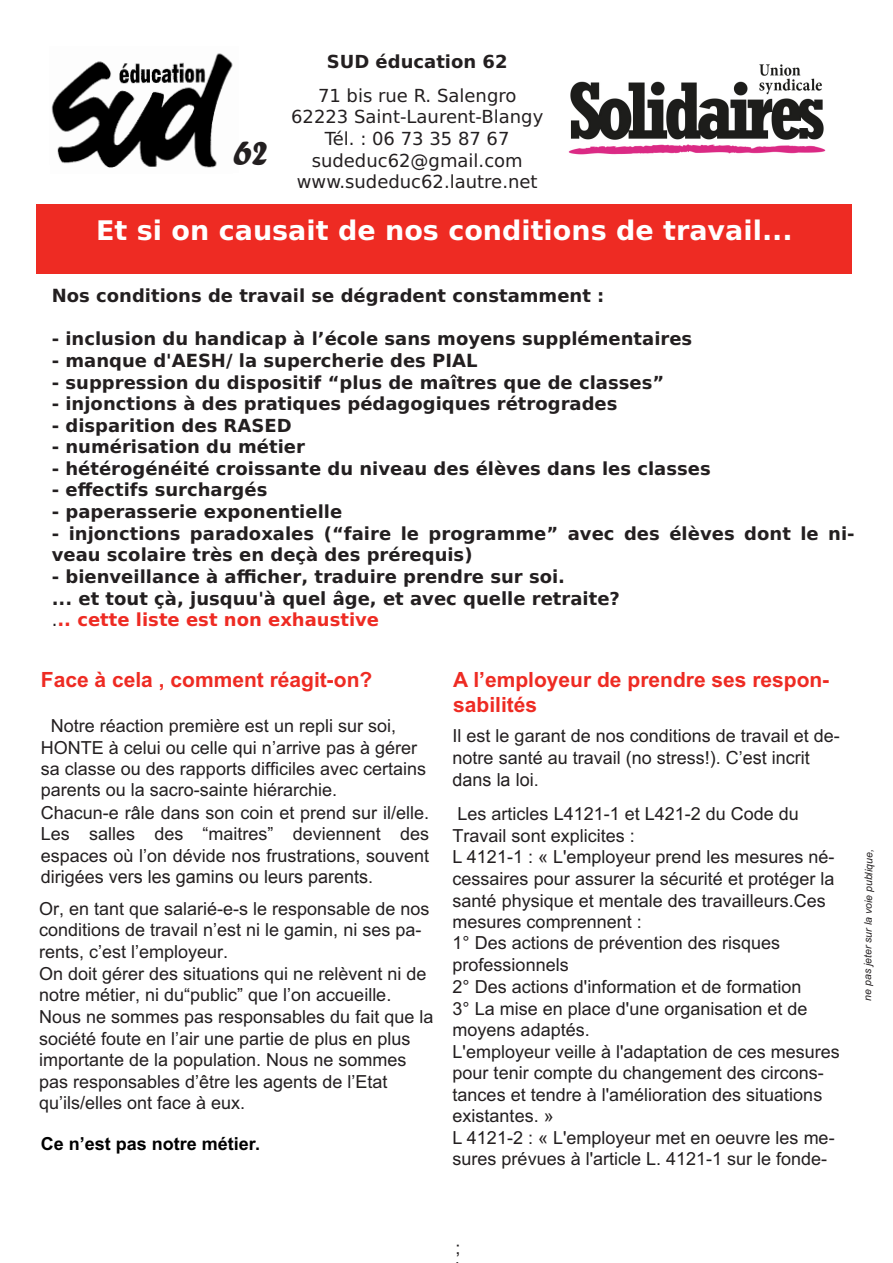
<style>
.page{position:relative;width:893px;height:1263px;background:#fff}
.page>*{position:absolute;margin:0;border:0;box-sizing:border-box;transform-origin:0 0}
.t1{font:36px "Forte";color:#231f20}
.t2{font:700 27px "DejaVu Sans";color:#fff}
.t3{font:700 21px/25.2px "Arial";color:#ee2b23}
.t4{font:18px/21.6px "Arial";color:#231f20}
.t5{font:700 18px/21.6px "DejaVu Sans";color:#231f20}
.t6{font:18px/21.6px "DejaVu Sans";color:#231f20;text-align:center}
.t7{font:700 18px "Arial";color:#000}
.t8{font:italic 10.5px "Arial";color:#231f20}
.s1{font-weight:400}
.s2{color:#ee2b23}
</style>
<div class="page">
<img style="left:51px;top:53px;width:182px;height:115px">
<img style="left:568px;top:64px;width:258px;height:91px">
<div style="left:37px;top:204px;width:815px;height:69px;background:#ee2b23"></div>
<p class="t5" style="left:327px;top:51px;width:182px">SUD éducation 62</p>
<p class="t6" style="left:291px;top:85px;width:254px">71 bis rue R. Salengro<br>62223 Saint-Laurent-Blangy<br>Tél. : 06 73 35 87 67 sudeduc62@gmail.com www.sudeduc62.lautre.net</p>
<h2 class="t2" style="left:96px;top:215px;width:698px">Et si on causait de nos conditions de travail...</h2>
<h1 class="t1" style="left:233px;top:131px;width:36px">62</h1>
<p class="t5" style="left:52px;top:285px;width:554px">Nos conditions de travail se dégradent constamment :</p>
<p class="t5" style="left:52px;top:328px;width:642px">- inclusion du handicap à l’école sans moyens supplémentaires</p>
<p class="t5" style="left:52px;top:350px;width:427px">- manque d'AESH/ la supercherie des PIAL</p>
<p class="t5" style="left:52px;top:372px;width:614px">- suppression du dispositif “plus de maîtres que de classes”</p>
<p class="t5" style="left:52px;top:393px;width:567px">- injonctions à des pratiques pédagogiques rétrogrades</p>
<p class="t5" style="left:52px;top:415px;width:241px">- disparition des RASED</p>
<p class="t5" style="left:52px;top:436px;width:255px">- numérisation du métier</p>
<p class="t5" style="left:52px;top:458px;width:660px">- hétérogénéité croissante du niveau des élèves dans les classes</p>
<p class="t5" style="left:52px;top:479px;width:217px">- effectifs surchargés</p>
<p class="t5" style="left:52px;top:501px;width:292px">- paperasserie exponentielle</p>
<p class="t5" style="left:52px;top:523px;width:804px">- injonctions paradoxales (“faire le programme” avec des élèves dont le ni&shy;veau scolaire très en deçà des prérequis)</p>
<p class="t5" style="left:52px;top:566px;width:570px">- bienveillance à afficher, traduire prendre sur soi.<br>... et tout çà, jusquu'à quel âge, et avec quelle retraite? <span class="s1">.</span><span class="s2">.. cette liste est non exhaustive</span></p>
<p class="t3" style="left:41px;top:667px;width:333px">Face à cela , comment réagit-on?</p>
<p class="t4" style="left:41px;top:715px;width:390px;text-indent:10px">Notre réaction première est un repli sur soi, HONTE à celui ou celle qui n’arrive pas à gérer sa classe ou des rapports difficiles avec certains parents ou la sacro-sainte hiérarchie.<br>Chacun-e râle dans son coin et prend sur il/elle.<br>Les salles des “maitres” deviennent des espaces où l’on dévide nos frustrations, souvent dirigées vers les gamins ou leurs parents.</p>
<p class="t4" style="left:39px;top:898px;width:396px">Or, en tant que salarié-e-s le responsable de nos conditions de travail n’est ni le gamin, ni ses pa&shy;rents, c’est l’employeur.<br>On doit gérer des situations qui ne relèvent ni de notre métier, ni du“public” que l’on accueille.<br>Nous ne sommes pas responsables du fait que la société foute en l’air une partie de plus en plus importante de la population. Nous ne sommes pas responsables d’être les agents de l’Etat qu’ils/elles ont face à eux.</p>
<p class="t7" style="left:41px;top:1133px;width:221px">Ce n’est pas notre métier.</p>
<p class="t3" style="left:453px;top:667px;width:378px">A l’employeur de prendre ses respon&shy;sabilités</p>
<p class="t4" style="left:453px;top:725px;width:389px">Il est le garant de nos conditions de travail et de&shy;notre santé au travail (no stress!). C’est incrit dans la loi.</p>
<p class="t4" style="left:453px;top:803px;width:389px">Les articles L4121-1 et L421-2 du Code du Travail sont explicites :<br>L 4121-1 : « L'employeur prend les mesures né&shy;cessaires pour assurer la sécurité et protéger la santé physique et mentale des travailleurs.Ces mesures comprennent :<br>1° Des actions de prévention des risques professionnels<br>2° Des actions d'information et de formation<br>3° La mise en place d'une organisation et de moyens adaptés.<br>L'employeur veille à l'adaptation de ces mesures pour tenir compte du changement des circons&shy;tances et tendre à l'amélioration des situations existantes. »<br>L 4121-2 : « L'employeur met en oeuvre les me&shy;sures prévues à l'article L. 4121-1 sur le fonde-</p>
<p class="t8" style="left:861px;top:1000px;width:153px;rotate:-89deg">ne pas jeter sur la voie publique,</p>
<p class="t4" style="left:455px;top:1236px;width:7px">;</p>
</div>
